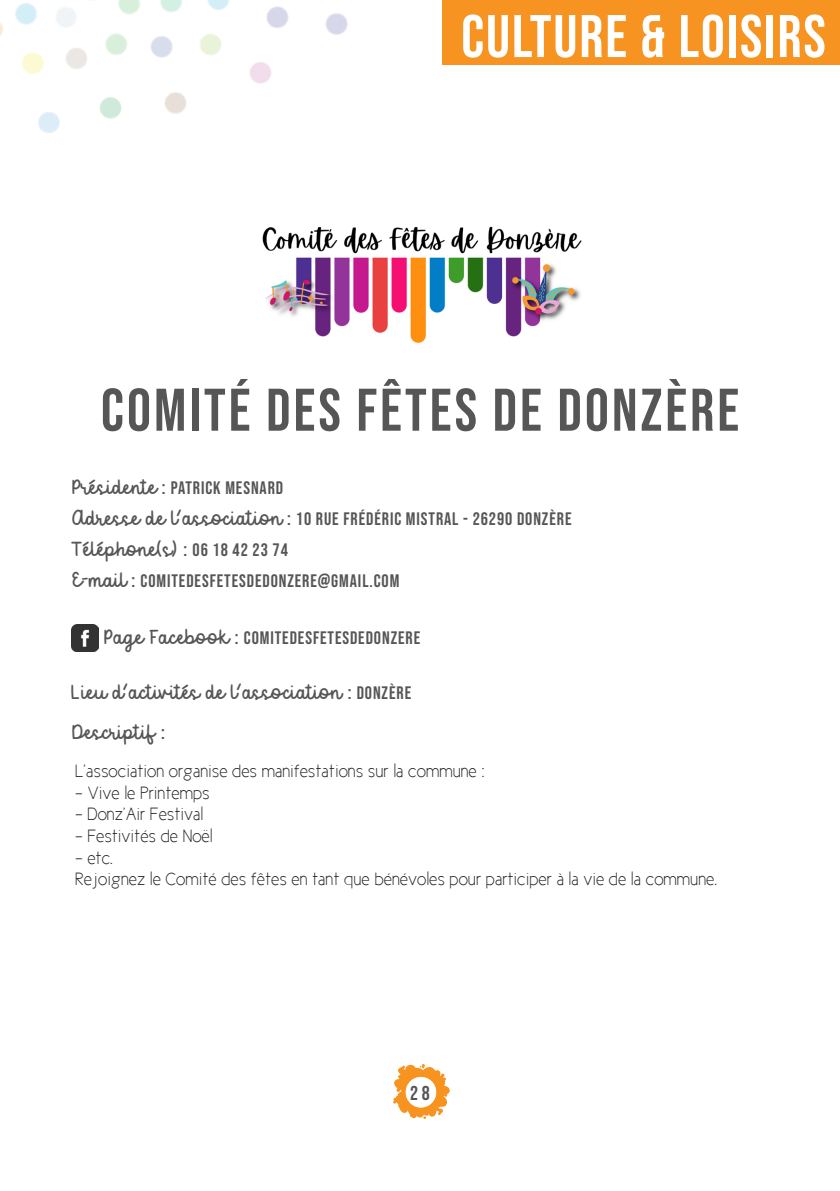
<style>
.page{position:relative;width:840px;height:1191px;background:#fff}
.page>*{position:absolute;margin:0;border:0;box-sizing:border-box;transform-origin:0 0}
.t1{font:60px "Bebas Neue";letter-spacing:.05em;color:#575656}
.t2{font:60px "Bebas Neue";letter-spacing:.03em;color:#fff}
.t3{font:24px "Becca&Perry script";color:#575656}
.t4{font:20px "Bebas Neue";color:#575656}
.t5{font:18px "New Cicle Fina";color:#231f20}
.t6{font:18px "Bebas Neue";letter-spacing:.05em;color:#575656}
.s1{font-family:"Becca&Perry script";font-size:24px}
.s2{font-size:20px}
.s3{font-family:"Bebas Neue";font-size:20px}
.s4{font-family:"Bebas Neue";font-size:18px}
</style>
<div class="page">
<svg style="left:393px;top:1064px;width:56px;height:55px"></svg>
<svg style="left:405px;top:1076px;width:31px;height:31px"></svg>
<div style="left:405px;top:1077px;width:31px;height:30px;background:#fff;border-radius:50%"></div>
<img style="left:0;top:0;width:348px;height:133px">
<div style="left:442px;top:0;width:397px;height:65px;background:#f79321"></div>
<img style="left:72px;top:624px;width:27px;height:27px">
<img style="left:262px;top:226px;width:320px;height:117px">
<p class="t2" style="left:461px;top:2px;width:366px">CULTURE &amp; LOISIRS</p>
<p class="t1" style="left:101px;top:376px;width:639px">COMITÉ DES FÊTES DE DONZÈRE</p>
<p class="t6" style="left:72px;top:478px;width:212px"><span class="s1">Présidente</span> <span class="s2">:</span> PATRICK MESNARD</p>
<p class="t6" style="left:72px;top:508px;width:500px"><span class="s1">Adresse de l’association</span> <span class="s2">:</span> 10 RUE FRÉDÉRIC MISTRAL - 26290 DONZÈRE</p>
<p class="t3" style="left:72px;top:534px;width:217px">Téléphone(s) <span class="s3">:</span> <span class="s4">06 18 42 23 74</span></p>
<p class="t6" style="left:72px;top:571px;width:328px"><span class="s1">E-mail</span> <span class="s2">:</span> COMITEDESFETESDEDONZERE@GMAIL.COM</p>
<p class="t6" style="left:104px;top:628px;width:317px"><span class="s1">Page Facebook</span> <span class="s2">:</span> COMITEDESFETESDEDONZERE</p>
<p class="t3" style="left:72px;top:677px;width:341px">Lieu d’activités de l’association <span class="s3">:</span> <span class="s4">DONZÈRE</span></p>
<p class="t3" style="left:72px;top:717px;width:94px">Descriptif <span class="s3">:</span></p>
<p class="t5" style="left:75px;top:761px;width:411px">L’association organise des manifestations sur la commune :</p>
<p class="t5" style="left:75px;top:783px;width:136px">- Vive le Printemps</p>
<p class="t5" style="left:75px;top:805px;width:130px">- Donz’Air Festival</p>
<p class="t5" style="left:75px;top:826px;width:139px">- Festivités de Noël</p>
<p class="t5" style="left:75px;top:848px;width:39px">- etc.</p>
<p class="t5" style="left:75px;top:869px;width:643px">Rejoignez le Comité des fêtes en tant que bénévoles pour participer à la vie de la commune.</p>
<p class="t4" style="left:410px;top:1081px;width:21px">28</p>
</div>
